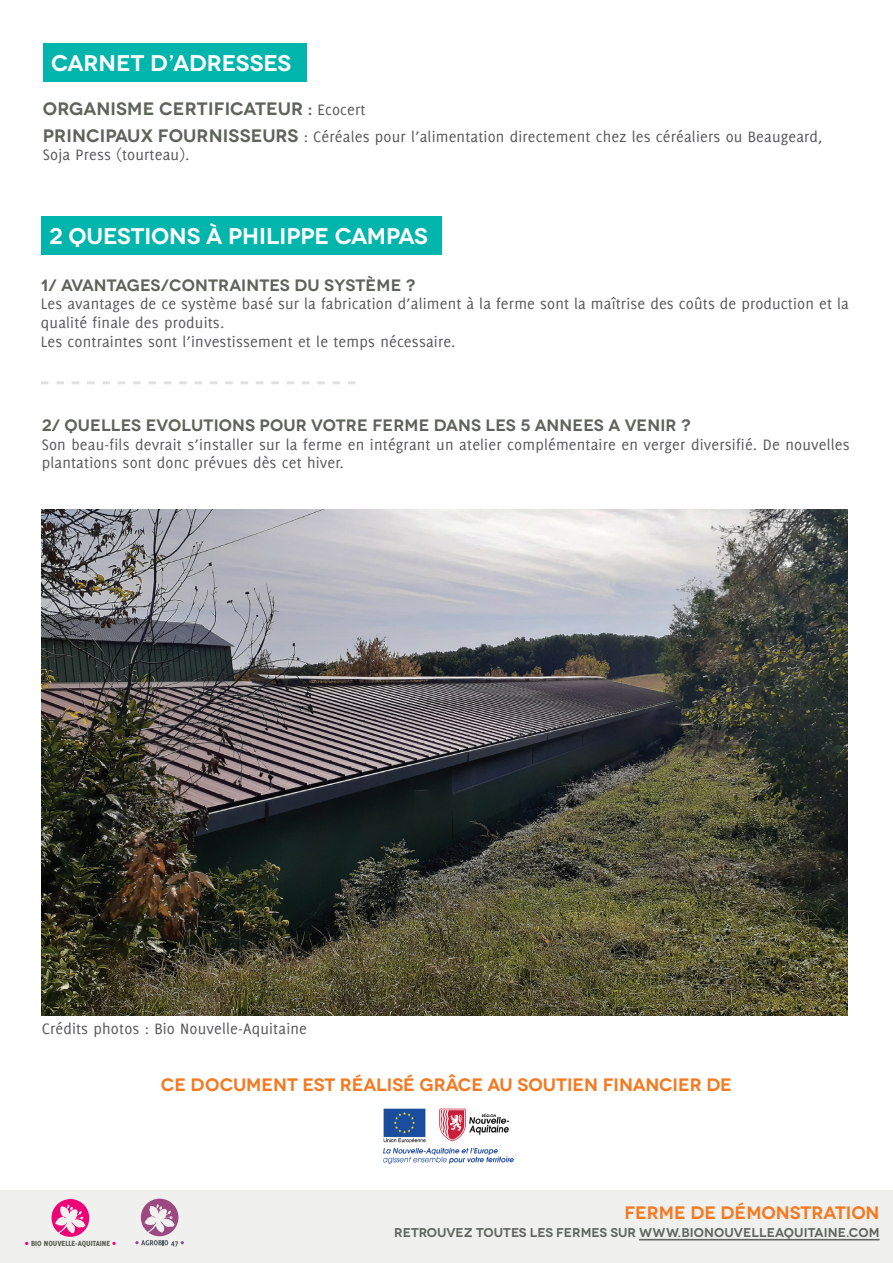
<style>
.page{position:relative;width:893px;height:1263px;background:#fff}
.page>*{position:absolute;margin:0;border:0;box-sizing:border-box;transform-origin:0 0}
.t1{font:600 22.65px "Novecentowide";letter-spacing:-.005em;color:#fff}
.t2{font:600 18px "Novecentowide";color:#f47921}
.t3{font:600 18px "Novecentowide";letter-spacing:.01em;color:#5e645b}
.t4{font:16.5px/18.8px "Delicious";letter-spacing:.01em;color:#57585a}
.t5{font:600 16.5px "Novecentowide";letter-spacing:.01em;color:#5e645b}
.t6{font:600 12.75px "Novecentowide";color:#61665f}
.t7{font:800 8.1px "Delicious";color:#5e645b}
.s1{font-family:"Delicious";font-weight:400;font-size:16.5px;color:#57585a}
.s2{font-family:"Novecentowide";font-weight:600;font-size:18px;color:#5e645b}
.s3{color:#ed0277}
</style>
<div class="page">
<div style="left:0;top:1190px;width:893px;height:73px;background:#f0f0ef"></div>
<div style="left:43px;top:44px;width:264px;height:38px;background:#00b5ac"></div>
<svg style="left:41px;top:381px;width:315px;height:3px"></svg>
<div style="left:41px;top:217px;width:400px;height:38px;background:#00b5ac"></div>
<img style="left:42px;top:509px;width:806px;height:506px">
<svg style="left:135px;top:1199px;width:49px;height:48px"></svg>
<hr style="left:639px;top:1239px;width:241px;height:1px;background:#61665f">
<svg style="left:52px;top:1199px;width:37px;height:38px"></svg>
<img style="left:383px;top:1108px;width:131px;height:56px">
<h1 class="t1" style="left:51px;top:50px;width:242px">CARNET D’ADRESSES</h1>
<p class="t3" style="left:43px;top:97px;width:324px">ORGANISME CERTIFICATEUR : <span class="s1">Ecocert</span></p>
<p class="t4" style="left:43px;top:127px;width:781px"><span class="s2">PRINCIPAUX FOURNISSEURS</span> : Céréales pour l’alimentation directement chez les céréaliers ou Beaugeard,<br>Soja Press (tourteau).</p>
<h1 class="t1" style="left:49px;top:223px;width:380px">2 QUESTIONS À PHILIPPE CAMPAS</h1>
<p class="t5" style="left:41px;top:275px;width:376px">1/ AVANTAGES/CONTRAINTES DU SYSTÈME ?</p>
<p class="t4" style="left:41px;top:294px;width:809px">Les avantages de ce système basé sur la fabrication d’aliment à la ferme sont la maîtrise des coûts de production et la qualité finale des produits.<br>Les contraintes sont l’investissement et le temps nécessaire.</p>
<p class="t5" style="left:42px;top:415px;width:650px">2/ QUELLES EVOLUTIONS POUR VOTRE FERME DANS LES 5 ANNEES A VENIR ?</p>
<p class="t4" style="left:42px;top:435px;width:809px">Son beau-fils devrait s’installer sur la ferme en intégrant un atelier complémentaire en verger diversifié. De nouvelles plantations sont donc prévues dès cet hiver.</p>
<p class="t4" style="left:42px;top:1018px;width:267px">Crédits photos : Bio Nouvelle-Aquitaine</p>
<p class="t7" style="left:25px;top:1238px;width:92px"><span class="s3">•</span> BIO NOUVELLE-AQUITAINE <span class="s3">•</span></p>
<p class="t2" style="left:161px;top:1073px;width:573px">CE DOCUMENT EST RÉALISÉ GRÂCE AU SOUTIEN FINANCIER DE</p>
<p class="t2" style="left:624px;top:1202px;width:257px">FERME DE DÉMONSTRATION</p>
<p class="t6" style="left:394px;top:1225px;width:487px">RETROUVEZ TOUTES LES FERMES SUR WWW.BIONOUVELLEAQUITAINE.COM</p>
</div>
